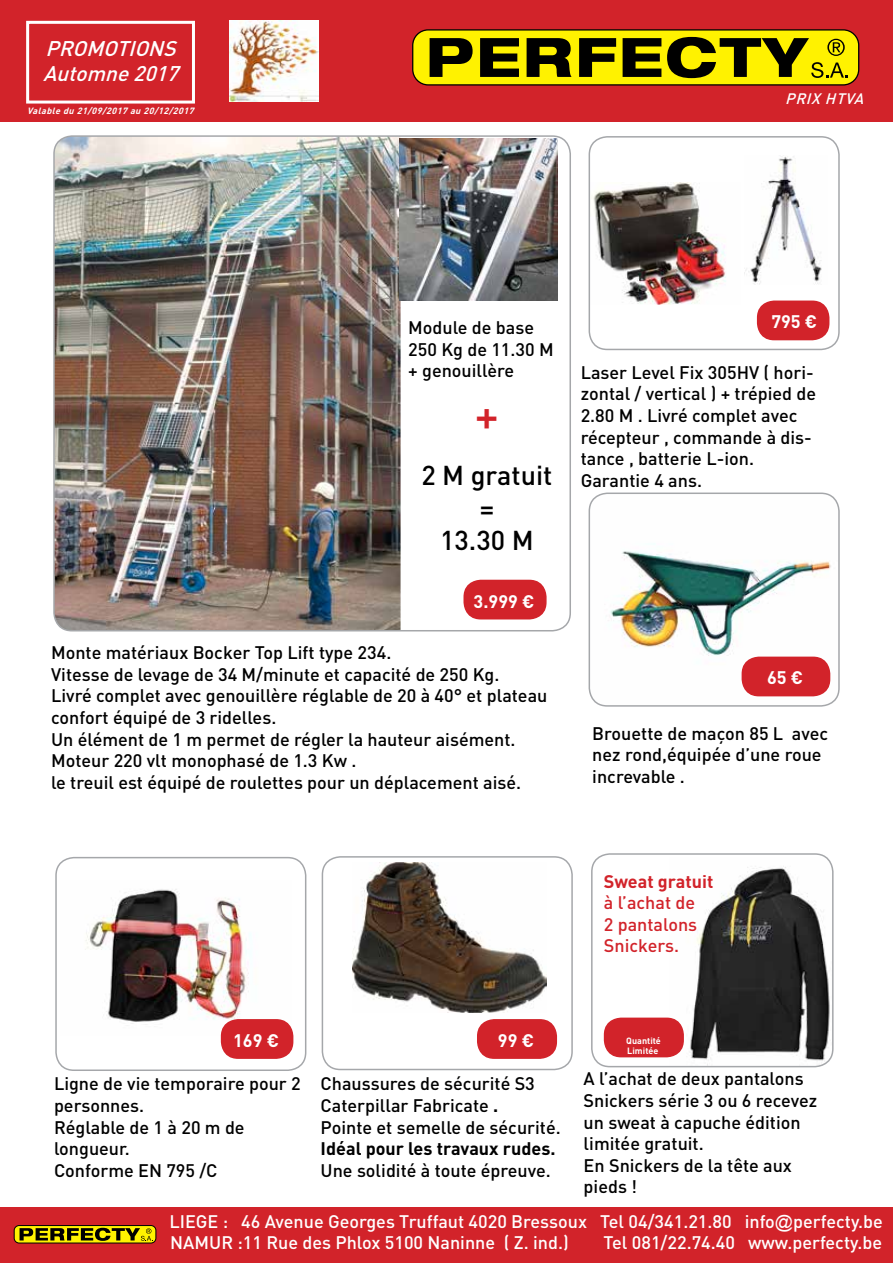
<style>
.page{position:relative;width:893px;height:1263px;background:#fff}
.page>*{position:absolute;margin:0;border:0;box-sizing:border-box;transform-origin:0 0}
.t1{font:500 45px "DIN Pro";color:#d2232a}
.t2{font:500 27px/32.4px "DIN Pro";color:#000;text-align:center}
.t3{font:italic 500 21px/25.2px "DIN Pro";color:#fff}
.t4{font:500 18px/21.6px "DIN Pro";color:#000}
.t5{font:500 18px/21.6px "DIN Pro";color:#fff}
.t6{font:500 18px/21.6px "DIN Pro";color:#d2232a;text-align:justify}
.t7{font:700 18px "DIN Pro";color:#000}
.t8{font:700 18px "DIN Pro";color:#fff}
.t9{font:700 18px "DIN Pro";color:#d2232a}
.t10{font:italic 500 15px "DIN Pro";color:#fff}
.t11{font:italic 700 9px "DIN Pro";color:#fff}
.t12{font:700 9px/10.8px "DIN Pro";color:#fff}
.s1{font-weight:700}
.s2{font-family:"Arial";font-weight:400}
</style>
<div class="page">
<div style="left:0;top:0;width:893px;height:121px;background:#d2232a"></div>
<div style="left:0;top:1208px;width:893px;height:55px;background:#d2232a"></div>
<div style="left:413px;top:30px;width:446px;height:55px;background:#fff200;border-radius:16px"></div>
<div style="left:412px;top:29px;width:447px;height:57px;border:1px solid #000;border-radius:16px"></div>
<svg style="left:430px;top:38px;width:43px;height:39px"></svg>
<svg style="left:480px;top:38px;width:39px;height:39px"></svg>
<svg style="left:527px;top:38px;width:45px;height:39px"></svg>
<svg style="left:579px;top:38px;width:37px;height:39px"></svg>
<svg style="left:623px;top:38px;width:38px;height:39px"></svg>
<svg style="left:667px;top:37px;width:181px;height:41px"></svg>
<div style="left:26px;top:21px;width:169px;height:83px;border:3px solid #fff"></div>
<div style="left:14px;top:1225px;width:142px;height:18px;background:#fff200;border-radius:5px"></div>
<div style="left:14px;top:1225px;width:142px;height:18px;border:1px solid #000;border-radius:5px"></div>
<svg style="left:20px;top:1228px;width:133px;height:13px"></svg>
<img style="left:54px;top:138px;width:347px;height:493px">
<div style="left:53px;top:135px;width:518px;height:496px;border:2px solid #a5a7aa;border-radius:18px"></div>
<img style="left:85px;top:889px;width:207px;height:146px">
<div style="left:55px;top:857px;width:251px;height:214px;border:2px solid #a5a7aa;border-radius:18px"></div>
<img style="left:353px;top:863px;width:194px;height:150px">
<div style="left:322px;top:856px;width:251px;height:214px;border:2px solid #a5a7aa;border-radius:18px"></div>
<img style="left:672px;top:858px;width:161px;height:208px">
<div style="left:591px;top:853px;width:243px;height:214px;border:2px solid #a5a7aa;border-radius:18px"></div>
<img style="left:589px;top:495px;width:248px;height:211px">
<div style="left:589px;top:492px;width:251px;height:215px;border:2px solid #a5a7aa;border-radius:18px"></div>
<img style="left:593px;top:183px;width:133px;height:121px">
<div style="left:589px;top:136px;width:251px;height:214px;border:2px solid #a5a7aa;border-radius:18px"></div>
<div style="left:464px;top:580px;width:82px;height:39px;background:#d2232a;border-radius:16px"></div>
<div style="left:463px;top:580px;width:84px;height:39px;border:2px solid #d2232a;border-radius:16px"></div>
<div style="left:742px;top:657px;width:88px;height:39px;background:#d2232a;border-radius:16px"></div>
<div style="left:742px;top:657px;width:88px;height:39px;border:2px solid #d2232a;border-radius:16px"></div>
<div style="left:222px;top:1020px;width:71px;height:38px;background:#d2232a;border-radius:16px"></div>
<div style="left:221px;top:1019px;width:72px;height:40px;border:2px solid #d2232a;border-radius:16px"></div>
<div style="left:478px;top:1020px;width:78px;height:38px;background:#d2232a;border-radius:16px"></div>
<div style="left:477px;top:1019px;width:80px;height:40px;border:2px solid #d2232a;border-radius:16px"></div>
<div style="left:605px;top:1018px;width:78px;height:38px;background:#d2232a;border-radius:16px"></div>
<div style="left:604px;top:1017px;width:80px;height:40px;border:2px solid #d2232a;border-radius:16px"></div>
<div style="left:758px;top:301px;width:71px;height:39px;background:#d2232a;border-radius:16px"></div>
<div style="left:757px;top:301px;width:72px;height:39px;border:2px solid #d2232a;border-radius:16px"></div>
<img style="left:229px;top:20px;width:90px;height:82px">
<img style="left:400px;top:138px;width:157px;height:163px">
<img style="left:744px;top:156px;width:78px;height:129px">
<p class="t3" style="left:43px;top:35px;width:144px">PROMOTIONS<br>Automne2017</p>
<p class="t11" style="left:27px;top:105px;width:171px">Valable du 21/09/2017 au 20/12/2017</p>
<p class="t10" style="left:785px;top:88px;width:85px">PRIX HTVA</p>
<p class="t4" style="left:408px;top:316px;width:147px">Module de base<br>250 Kg de 11.30 M + genouillère</p>
<h1 class="t1" style="left:475px;top:385px;width:25px">+</h1>
<h2 class="t2" style="left:421px;top:458px;width:132px">2 M gratuit =<br>13.30 M</h2>
<p class="t8" style="left:474px;top:589px;width:62px">3.999 €</p>
<p class="t4" style="left:51px;top:641px;width:498px">Monte matériaux Bocker Top Lift type 234.<br>Vitesse de levage de 34 M/minute et capacité de 250 Kg.<br>Livré complet avec genouillère réglable de 20 à 40° et plateau confort équipé de 3 ridelles.<br>Un élément de 1 m permet de régler la hauteur aisément.<br>Moteur 220 vlt monophasé de 1.3 Kw .<br>le treuil est équipé de roulettes pour un déplacement aisé.</p>
<p class="t8" style="left:771px;top:310px;width:47px">795 €</p>
<p class="t4" style="left:581px;top:361px;width:237px">Laser Level Fix 305HV ( hori&shy;zontal / vertical ) + trépied de<br>2.80 M . Livré complet avec récepteur , commande à dis&shy;tance , batterie L-ion.<br>Garantie 4 ans.</p>
<p class="t8" style="left:767px;top:666px;width:38px">65 €</p>
<p class="t4" style="left:592px;top:722px;width:237px">Brouette de maçon 85 L avec nez rond,équipée d’une roue increvable .</p>
<p class="t9" style="left:604px;top:869px;width:111px">Sweat gratuit</p>
<p class="t6" style="left:604px;top:891px;width:95px">à l’achat de 2 pantalons Snickers.</p>
<p class="t8" style="left:233px;top:1028px;width:47px">169 €</p>
<p class="t8" style="left:498px;top:1028px;width:38px">99 €</p>
<p class="t12" style="left:626px;top:1035px;width:36px">Quantité<br>Limitée</p>
<p class="t4" style="left:54px;top:1072px;width:248px">Ligne de vie temporaire pour 2 personnes.<br>Réglable de 1 à 20 m de longueur.<br>Conforme EN 795 /C</p>
<p class="t4" style="left:321px;top:1072px;width:242px">Chaussures de sécurité S3<br>Caterpillar Fabricate <span class="s1">.<br></span>Pointe et semelle de sécurité.</p>
<p class="t7" style="left:321px;top:1136px;width:236px">Idéal pour les travaux rudes.</p>
<p class="t4" style="left:321px;top:1159px;width:232px">Une solidité à toute épreuve.</p>
<p class="t4" style="left:584px;top:1067px;width:235px">A l’achat de deux pantalons<br>Snickers série 3 ou 6 recevez un sweat à capuche édition limitée gratuit.<br>En Snickers de la tête aux pieds !</p>
<p class="t5" style="left:169px;top:1210px;width:715px">LIEGE : 46 Avenue Georges Truffaut 4020 Bressoux Tel 04/341.21.80 info<span class="s2">@</span>perfecty.be<br>NAMUR :11 Rue des Phlox 5100 Naninne ( Z. ind.)</p>
<p class="t5" style="left:603px;top:1231px;width:280px">Tel 081/22.74.40 www.perfecty.be</p>
</div>
